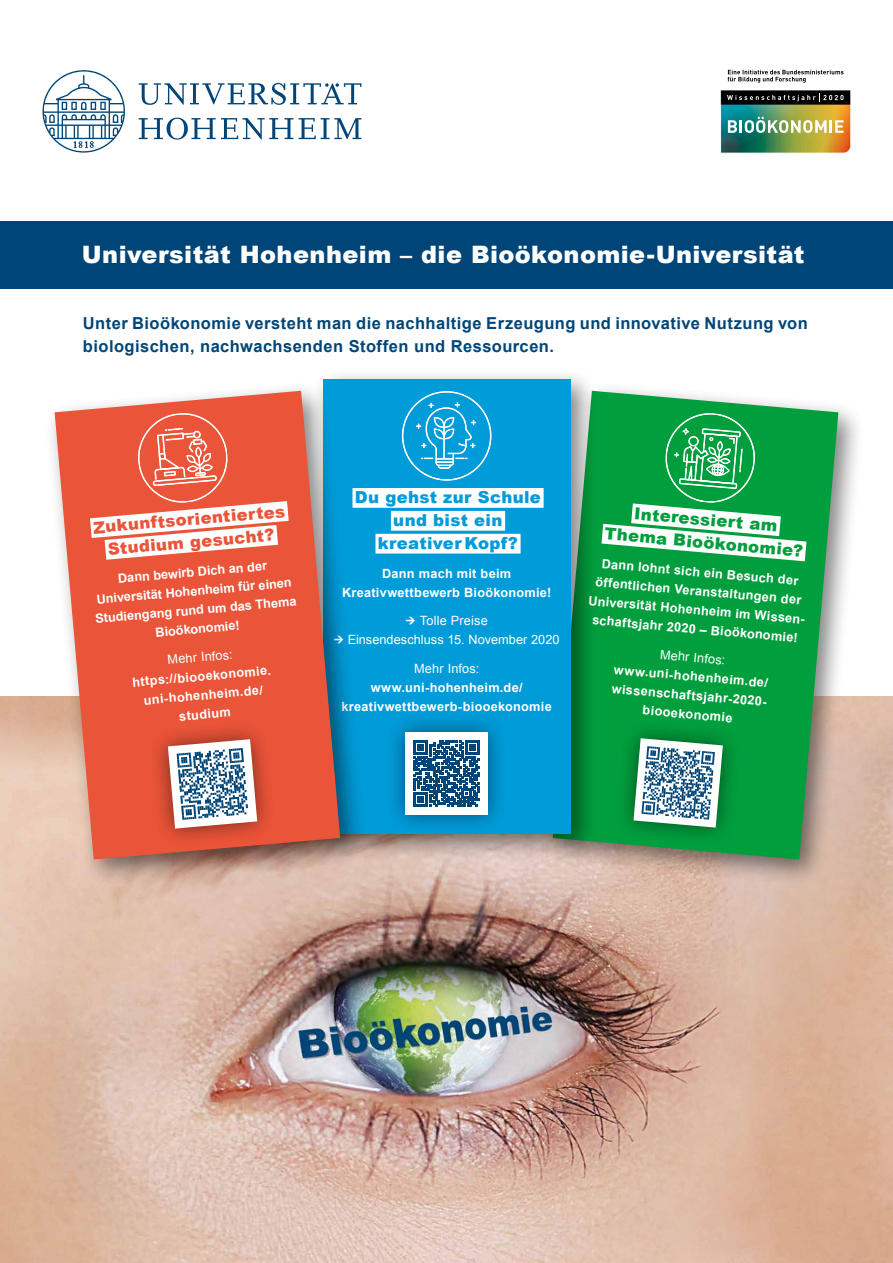
<style>
.page{position:relative;width:893px;height:1263px;background:#fff}
.page>*{position:absolute;margin:0;border:0;box-sizing:border-box;transform-origin:0 0}
.t1{font:900 24px "Arial";letter-spacing:.015em;color:#fff}
.t2{font:700 16.5px/23.2px "Arial";letter-spacing:.025em;color:#004577}
.t3{font:900 16.5px/22.9px "Arial";letter-spacing:.02em;color:#009bd9;text-align:center}
.t4{font:900 16.5px/22.9px "Arial";color:#ea5438;text-align:center}
.t5{font:900 16.5px/22.9px "Arial";color:#009e3d;text-align:center}
.t6{font:700 12.75px/19px "Arial";letter-spacing:.02em;color:#fff;text-align:center}
.t7{font:12.75px "Arial";letter-spacing:.005em;color:#fff}
.s1{font-family:"Gilroy";font-weight:700}
</style>
<div class="page">
<svg style="left:43px;top:70px;width:318px;height:83px"></svg>
<img style="left:0;top:696px;width:623px;height:567px">
<img style="left:623px;top:696px;width:270px;height:567px">
<svg style="left:728px;top:70px;width:116px;height:13px"></svg>
<img style="left:720px;top:90px;width:131px;height:64px">
<div style="left:0;top:221px;width:893px;height:67px;background:#004577"></div>
<div style="left:542px;top:380px;width:324px;height:507px;background:#000;opacity:.5"></div>
<svg style="left:599px;top:391px;width:239px;height:468px;fill:#009e3d"></svg>
<svg style="left:599px;top:411px;width:228px;height:162px"></svg>
<div style="left:615px;top:719px;width:127px;height:127px;background:#000;opacity:.5"></div>
<svg style="left:633px;top:738px;width:90px;height:90px"></svg>
<div style="left:311px;top:368px;width:288px;height:494px;background:#000;opacity:.5"></div>
<div style="left:323px;top:379px;width:247px;height:455px;background:#009bd9"></div>
<div style="left:352px;top:488px;width:192px;height:20px;background:#fff"></div>
<div style="left:391px;top:511px;width:114px;height:20px;background:#fff"></div>
<div style="left:375px;top:534px;width:146px;height:19px;background:#fff"></div>
<svg style="left:402px;top:391px;width:89px;height:90px"></svg>
<div style="left:386px;top:712px;width:122px;height:122px;background:#000;opacity:.5"></div>
<div style="left:405px;top:732px;width:83px;height:83px;background:#fff"></div>
<svg style="left:413px;top:740px;width:67px;height:67px"></svg>
<div style="left:44px;top:380px;width:323px;height:507px;background:#000;opacity:.5"></div>
<svg style="left:55px;top:391px;width:285px;height:468px;fill:#ea5438"></svg>
<svg style="left:69px;top:411px;width:240px;height:160px"></svg>
<div style="left:149px;top:720px;width:127px;height:127px;background:#000;opacity:.5"></div>
<svg style="left:168px;top:739px;width:89px;height:89px"></svg>
<h1 class="t1" style="left:82px;top:237px;width:724px">Universität Hohenheim – die Bioökonomie-Universität</h1>
<p class="t2" style="left:83px;top:312px;width:726px">Unter Bioökonomie versteht man die nachhaltige Erzeugung und innovative Nutzung von biologischen, nachwachsenden Stoffen und Ressourcen.</p>
<p class="t4" style="left:92px;top:516px;width:194px;rotate:-5deg">Zukunftsorientiertes<br>Studium gesucht?</p>
<p class="t6" style="left:91px;top:572px;width:203px;rotate:-5deg">Dann bewirb Dich an der<br>Universität Hohenheim für einen<br>Studiengang rund um das Thema<br>Bioökonomie!</p>
<p class="t7" style="left:167px;top:652px;width:67px;rotate:-5deg">Mehr Infos:</p>
<p class="t6" style="left:131px;top:673px;width:141px;rotate:-5deg">https://biooekonomie. uni-hohenheim.de/ studium</p>
<p class="t3" style="left:355px;top:486px;width:187px">Du gehst zur Schule und bist ein kreativer Kopf?</p>
<p class="t6" style="left:342px;top:564px;width:211px">Dann mach mit beim<br>Kreativwettbewerb Bioökonomie!</p>
<p class="t7" style="left:405px;top:612px;width:84px"><span class="s1">→</span> Tolle Preise</p>
<p class="t7" style="left:334px;top:631px;width:227px"><span class="s1">→</span> Einsendeschluss 15. November 2020</p>
<p class="t7" style="left:414px;top:660px;width:67px">Mehr Infos:</p>
<p class="t6" style="left:342px;top:678px;width:212px">www.uni-hohenheim.de/ kreativwettbewerb-biooekonomie</p>
<p class="t5" style="left:608px;top:499px;width:200px;rotate:5deg">Interessiert am<br>Thema Bioökonomie?</p>
<p class="t6" style="left:593px;top:553px;width:219px;rotate:5deg">Dann lohnt sich ein Besuch der öffentlichen Veranstaltungen der Universität Hohenheim im Wissen&shy;schaftsjahr 2020 – Bioökonomie!</p>
<p class="t7" style="left:661px;top:646px;width:67px;rotate:5deg">Mehr Infos:</p>
<p class="t6" style="left:614px;top:660px;width:157px;rotate:5deg">www.uni-hohenheim.de/ wissenschaftsjahr-2020- biooekonomie</p>
</div>
